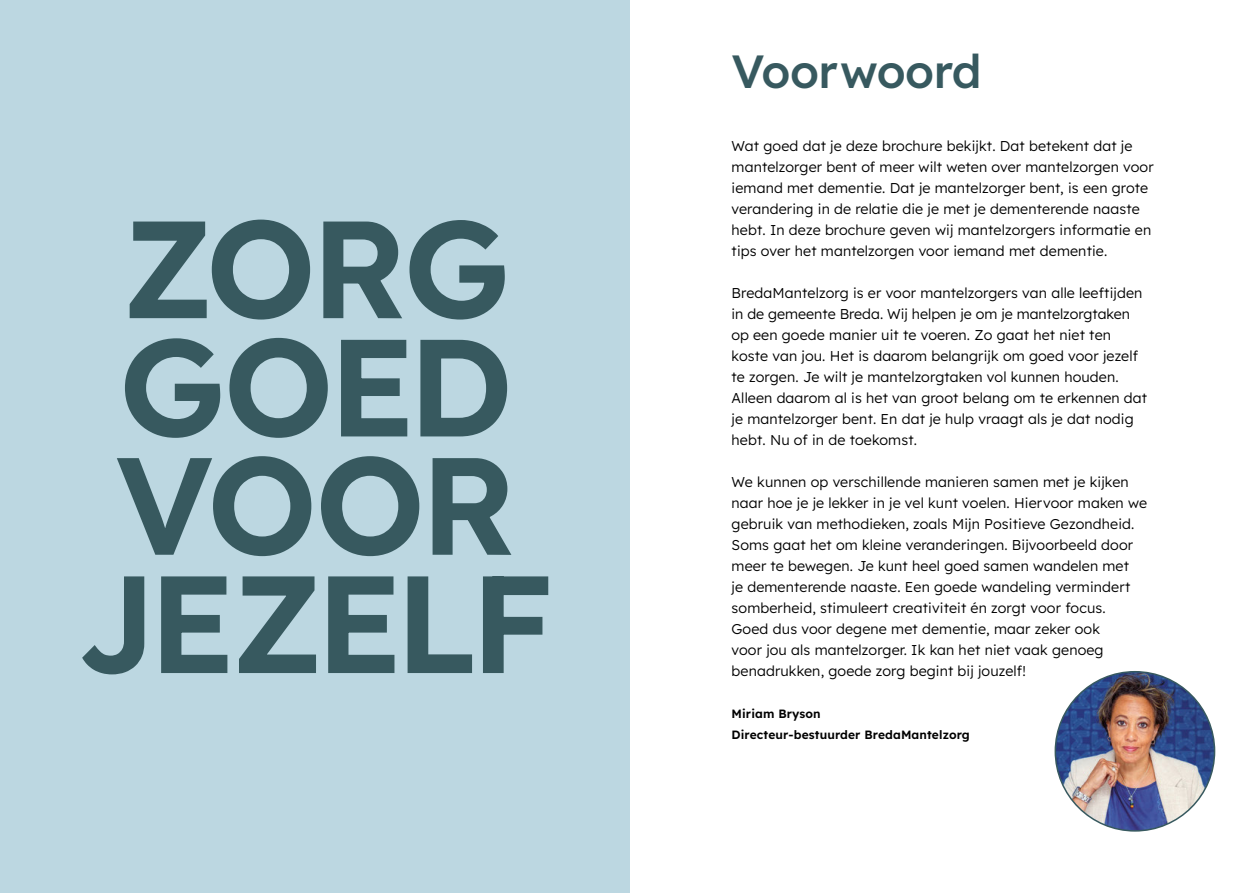
<style>
.page{position:relative;width:1259px;height:893px;background:#fff}
.page>*{position:absolute;margin:0;border:0;box-sizing:border-box;transform-origin:0 0}
.t1{font:600 138px/118.4px "Lexend";letter-spacing:-.045em;color:#37595f;text-align:center}
.t2{font:500 46.5px "Lexend";letter-spacing:-.01em;color:#37595f}
.t3{font:300 14.25px/21px "Lexend";letter-spacing:.01em;color:#000}
.t4{font:600 12px/21px "Lexend";letter-spacing:.01em;color:#000}
</style>
<div class="page">
<img style="left:1055px;top:672px;width:159px;height:159px;border-radius:80px">
<div style="left:0;top:0;width:629px;height:893px;background:#bcd7e1"></div>
<h1 class="t1" style="left:77px;top:201px;width:479px">ZORG<br>GOED<br>VOOR<br>JEZELF</h1>
<h2 class="t2" style="left:731px;top:38px;width:252px">Voorwoord</h2>
<p class="t3" style="left:731px;top:135px;width:424px">Wat goed dat je deze brochure bekijkt. Dat betekent dat je mantelzorger bent of meer wilt weten over mantelzorgen voor iemand met dementie. Dat je mantelzorger bent, is een grote verandering in de relatie die je met je dementerende naaste hebt. In deze brochure geven wij mantelzorgers informatie en tips over het mantelzorgen voor iemand met dementie.</p>
<p class="t3" style="left:731px;top:282px;width:417px">BredaMantelzorg is er voor mantelzorgers van alle leeftijden in de gemeente Breda. Wij helpen je om je mantelzorgtaken op een goede manier uit te voeren. Zo gaat het niet ten koste van jou. Het is daarom belangrijk om goed voor jezelf te zorgen. Je wilt je mantelzorgtaken vol kunnen houden.<br>Alleen daarom al is het van groot belang om te erkennen dat je mantelzorger bent. En dat je hulp vraagt als je dat nodig hebt. Nu of in de toekomst.</p>
<p class="t3" style="left:731px;top:471px;width:417px">We kunnen op verschillende manieren samen met je kijken naar hoe je je lekker in je vel kunt voelen. Hiervoor maken we gebruik van methodieken, zoals Mijn Positieve Gezondheid.<br>Soms gaat het om kleine veranderingen. Bijvoorbeeld door meer te bewegen. Je kunt heel goed samen wandelen met<br>je dementerende naaste. Een goede wandeling vermindert somberheid, stimuleert creativiteit én zorgt voor focus.<br>Goed dus voor degene met dementie, maar zeker ook<br>voor jou als mantelzorger. Ik kan het niet vaak genoeg benadrukken, goede zorg begint bij jouzelf!</p>
<p class="t4" style="left:731px;top:703px;width:240px">Miriam Bryson<br>Directeur-bestuurder BredaMantelzorg</p>
</div>
